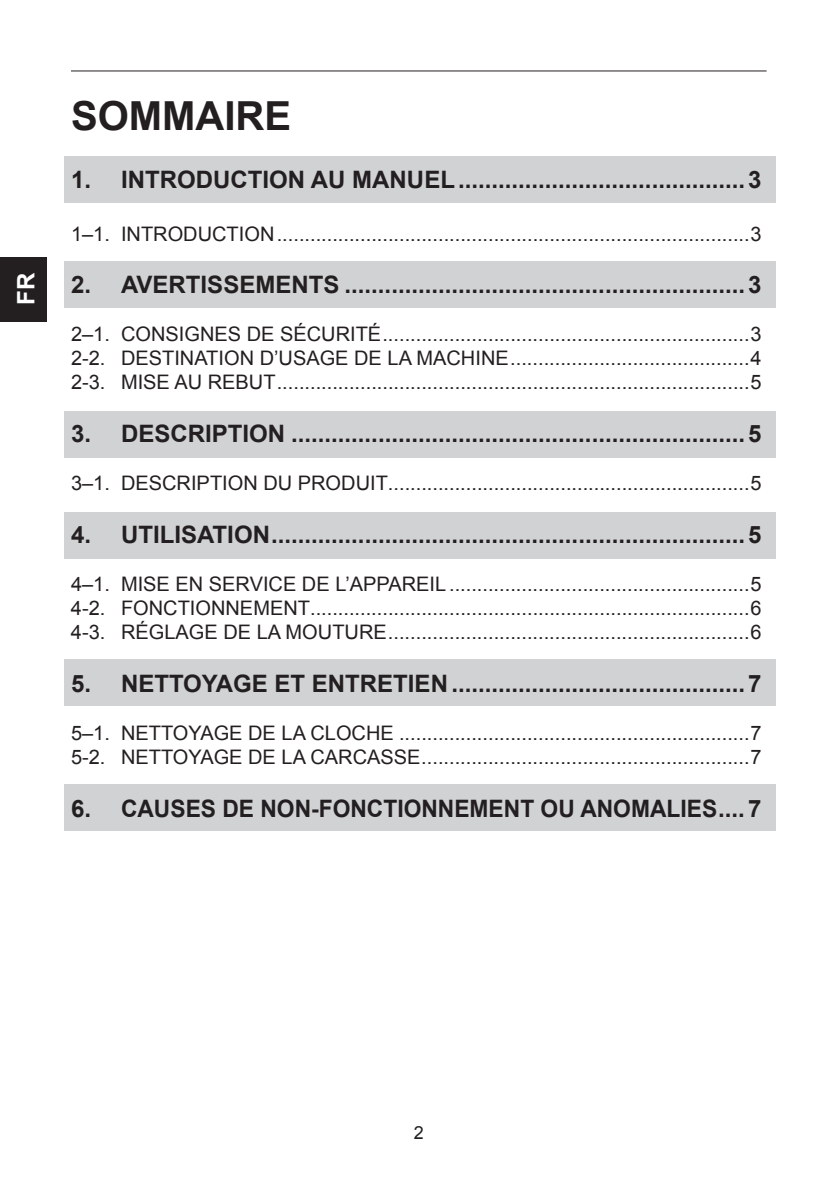
<style>
.page{position:relative;width:839px;height:1190px;background:#fff}
.page>*{position:absolute;margin:0;border:0;box-sizing:border-box;transform-origin:0 0}
.t1{font:700 40px "Arial";color:#231f20}
.t2{font:700 24px "Arial";color:#231f20}
.t3{font:700 24px "Arial";color:#231f20;scale:.95 1}
.t4{font:700 24px "Arial";color:#fff}
.t5{font:20px/24px "Arial";color:#231f20;text-align:justify}
.t6{font:18px "Arial";color:#231f20}
</style>
<div class="page">
<hr style="left:71px;top:70px;width:695px;height:1px;background:#231f20">
<div style="left:0;top:257px;width:47px;height:64px;background:#231f20"></div>
<div style="left:64px;top:156px;width:711px;height:46px;background:#d1d2d4"></div>
<div style="left:64px;top:411px;width:711px;height:47px;background:#d1d2d4"></div>
<div style="left:64px;top:261px;width:711px;height:46px;background:#d1d2d4"></div>
<div style="left:64px;top:512px;width:711px;height:46px;background:#d1d2d4"></div>
<div style="left:64px;top:659px;width:711px;height:47px;background:#d1d2d4"></div>
<div style="left:64px;top:784px;width:711px;height:46px;background:#d1d2d4"></div>
<p class="t4" style="left:10px;top:305px;width:33px;rotate:-90deg">FR</p>
<h1 class="t1" style="left:71px;top:90px;width:221px">SOMMAIRE</h1>
<p class="t2" style="left:71px;top:163px;width:74px">1. INTR</p>
<p class="t2" style="left:177px;top:163px;width:585px">ODUCTION AU MANUEL...........................................3</p>
<p class="t5" style="left:71px;top:222px;width:692px">1–1. INTRODUCTION.....................................................................................3</p>
<p class="t2" style="left:71px;top:269px;width:692px">2. AVERTISSEMENTS ............................................................3</p>
<p class="t5" style="left:71px;top:323px;width:692px">2–1. CONSIGNES DE SÉCURITÉ..................................................................3<br>2-2. DESTINATION D’USAGE DE LA MACHINE...........................................4<br>2-3. MISE AU REBUT.....................................................................................5</p>
<p class="t2" style="left:71px;top:418px;width:692px">3. DESCRIPTION ....................................................................5</p>
<p class="t5" style="left:71px;top:471px;width:692px">3–1. DESCRIPTION DU PRODUIT.................................................................5</p>
<p class="t2" style="left:71px;top:519px;width:692px">4. UTILISATION .......................................................................5</p>
<p class="t5" style="left:71px;top:572px;width:691px">4–1. MISE EN SERVICE DE L’APPAREIL ......................................................5<br>4-2. FONCTIONNEMENT...............................................................................6<br>4-3. RÉGLAGE DE LA MOUTURE.................................................................6</p>
<p class="t2" style="left:71px;top:667px;width:274px">5. N ETTOYAGE ET ENTR</p>
<p class="t2" style="left:377px;top:667px;width:385px">ETIEN ............................................7</p>
<p class="t5" style="left:71px;top:721px;width:692px">5–1. NETTOYAGE DE LA CLOCHE ...............................................................7<br>5-2. NETTOYAGE DE LA CARCASSE...........................................................7</p>
<p class="t2" style="left:71px;top:792px;width:296px">6. CAUSES DE NON-FONCT</p>
<p class="t3" style="left:397px;top:792px;width:385px">IONN EMENT OU ANOMALIES....7</p>
<p class="t6" style="left:413px;top:1121px;width:12px">2</p>
</div>
